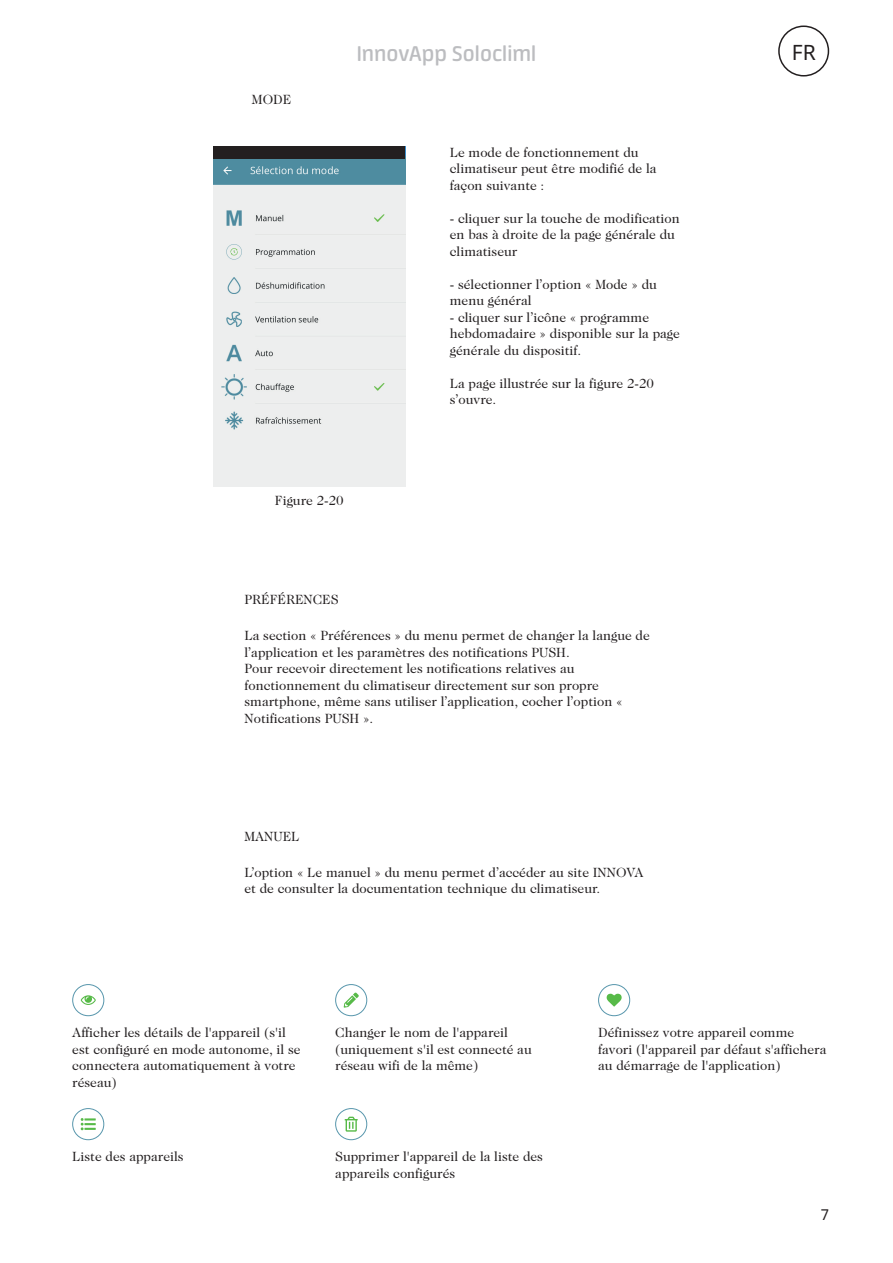
<style>
.page{position:relative;width:893px;height:1263px;background:#fff}
.page>*{position:absolute;margin:0;border:0;box-sizing:border-box;transform-origin:0 0}
.t1{font:600 24px "Neuron";color:#bcbdc0}
.t2{font:21px "Noto Sans";color:#231f20}
.t3{font:15px "Noto Sans";color:#231f20}
.t4{font:13.5px/16.5px "Caslon Two Twenty Four";color:#231f20}
</style>
<div class="page">
<div style="left:778px;top:26px;width:51px;height:51px;border:2px solid #231f20;border-radius:50%"></div>
<img style="left:214px;top:159px;width:191px;height:327px">
<div style="left:214px;top:146px;width:191px;height:13px;background:#231f20"></div>
<div style="left:72px;top:1108px;width:32px;height:32px;border:1px solid #5796ac;border-radius:50%"></div>
<svg style="left:81px;top:1118px;width:15px;height:12px"></svg>
<div style="left:335px;top:1108px;width:32px;height:32px;border:1px solid #5796ac;border-radius:50%"></div>
<svg style="left:345px;top:1117px;width:13px;height:15px"></svg>
<div style="left:598px;top:984px;width:32px;height:32px;border:1px solid #5796ac;border-radius:50%"></div>
<svg style="left:607px;top:994px;width:15px;height:12px"></svg>
<div style="left:72px;top:984px;width:32px;height:32px;border:1px solid #5796ac;border-radius:50%"></div>
<svg style="left:81px;top:995px;width:15px;height:10px"></svg>
<div style="left:335px;top:984px;width:32px;height:32px;border:1px solid #5796ac;border-radius:50%"></div>
<svg style="left:344px;top:993px;width:15px;height:15px"></svg>
<p class="t4" style="left:252px;top:91px;width:41px">MODE</p>
<h1 class="t1" style="left:357px;top:40px;width:181px">InnovApp Solocliml</h1>
<p class="t4" style="left:450px;top:144px;width:208px">Le mode de fonctionnement du climatiseur peut être modifié de la façon suivante :</p>
<p class="t4" style="left:450px;top:210px;width:232px">- cliquer sur la touche de modification en bas à droite de la page générale du climatiseur</p>
<p class="t4" style="left:450px;top:276px;width:209px">- sélectionner l’option « Mode » du menu général</p>
<p class="t4" style="left:450px;top:309px;width:232px">- cliquer sur l’icône « programme hebdomadaire » disponible sur la page générale du dispositif.</p>
<p class="t4" style="left:450px;top:375px;width:206px">La page illustrée sur la figure 2-20 s’ouvre.</p>
<p class="t4" style="left:275px;top:492px;width:70px">Figure 2-20</p>
<p class="t4" style="left:244px;top:591px;width:96px">PRÉFÉRENCES</p>
<p class="t4" style="left:244px;top:627px;width:407px">La section « Préférences » du menu permet de changer la langue de l’application et les paramètres des notifications PUSH.<br>Pour recevoir directement les notifications relatives au fonctionnement du climatiseur directement sur son propre smartphone, même sans utiliser l’application, cocher l’option « Notifications PUSH ».</p>
<p class="t4" style="left:244px;top:828px;width:56px">MANUEL</p>
<p class="t4" style="left:244px;top:864px;width:401px">L’option « Le manuel » du menu permet d’accéder au site INNOVA et de consulter la documentation technique du climatiseur.</p>
<h2 class="t2" style="left:792px;top:38px;width:25px">FR</h2>
<p class="t4" style="left:72px;top:1024px;width:230px">Afficher les détails de l'appareil (s'il est configuré en mode autonome, il se connectera automatiquement à votre réseau)</p>
<p class="t4" style="left:335px;top:1024px;width:198px">Changer le nom de l'appareil (uniquement s'il est connecté au réseau wifi de la même)</p>
<p class="t4" style="left:598px;top:1024px;width:230px">Définissez votre appareil comme favori (l'appareil par défaut s'affichera au démarrage de l'application)</p>
<p class="t4" style="left:72px;top:1148px;width:113px">Liste des appareils</p>
<p class="t4" style="left:335px;top:1148px;width:209px">Supprimer l'appareil de la liste des appareils configurés</p>
<p class="t3" style="left:821px;top:1205px;width:10px">7</p>
</div>
